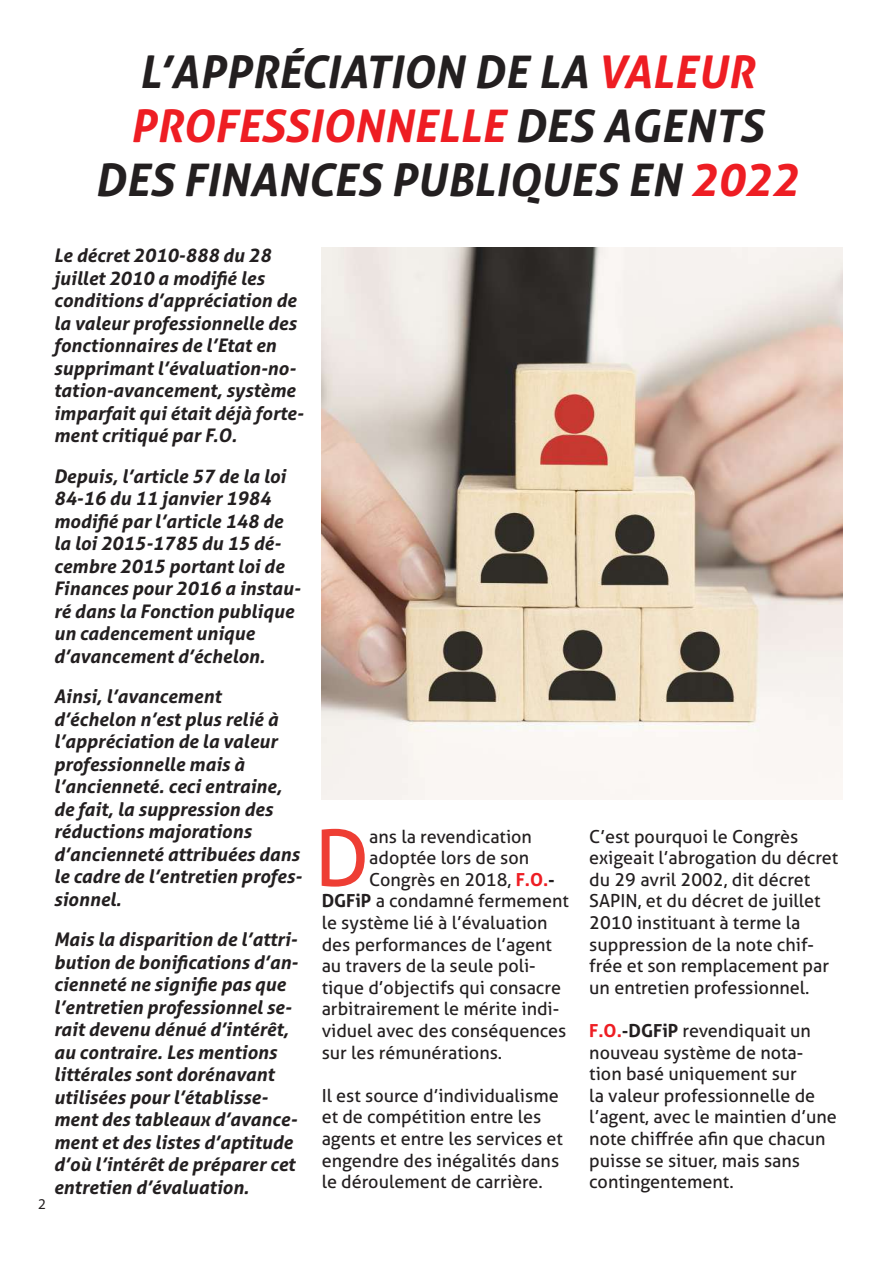
<style>
.page{position:relative;width:893px;height:1263px;background:#fff}
.page>*{position:absolute;margin:0;border:0;box-sizing:border-box;transform-origin:0 0}
.t1{font:77.85px "Aller";color:#ee3e34}
.t2{font:italic 700 45px/54px "Aller";color:#231f20;text-align:center}
.t3{font:italic 700 18.75px/22.5px "Aller";color:#231f20}
.t4{font:18px/21.6px "Aller";color:#231f20}
.t5{font:15px "Myriad Pro";color:#231f20}
.s1{color:#ee1d23}
.s2{font-weight:700;color:#ee1d23}
.s3{font-weight:700}
</style>
<div class="page">
<img style="left:322px;top:248px;width:520px;height:551px">
<h2 class="t2" style="left:95px;top:45px;width:705px">L’APPRÉCIATION DE LA <span class="s1">VALEUR<br>PROFESSIONNELLE</span> DES AGENTS<br>DES FINANCES PUBLIQUES EN <span class="s1">2022</span></h2>
<p class="t3" style="left:54px;top:244px;width:251px">Le décret 2010-888 du 28 juillet 2010 a modifié les conditions d’appréciation de la valeur professionnelle des fonctionnaires de l’Etat en supprimant l’évaluation-no&shy;tation-avancement, système imparfait qui était déjà forte&shy;ment critiqué par F.O.</p>
<p class="t3" style="left:54px;top:465px;width:248px">Depuis, l’article 57 de la loi<br>84-16 du 11 janvier 1984 modifié par l’article 148 de la loi 2015-1785 du 15 dé&shy;cembre 2015 portant loi de<br>Finances pour 2016 a instau&shy;ré dans la Fonction publique un cadencement unique d’avancement d’échelon.</p>
<p class="t3" style="left:54px;top:685px;width:250px">Ainsi, l’avancement d’échelon n’est plus relié à l’appréciation de la valeur professionnelle mais à l’ancienneté. ceci entraine, de fait, la suppression des réductions majorations d’ancienneté attribuées dans le cadre de l’entretien profes&shy;sionnel.</p>
<p class="t3" style="left:54px;top:928px;width:246px">Mais la disparition de l’attri&shy;bution de bonifications d’an&shy;cienneté ne signifie pas que l’entretien professionnel se&shy;rait devenu dénué d’intérêt, au contraire. Les mentions littérales sont dorénavant utilisées pour l’établisse&shy;ment des tableaux d’avance&shy;ment et des listes d’aptitude d’où l’intérêt de préparer cet entretien d’évaluation.</p>
<p class="t5" style="left:38px;top:1195px;width:9px">2</p>
<h1 class="t1" style="left:315px;top:811px;width:56px">D</h1>
<p class="t4" style="left:369px;top:825px;width:164px">ans la revendication</p>
<p class="t4" style="left:369px;top:847px;width:162px">adoptée lors de son</p>
<p class="t4" style="left:369px;top:868px;width:187px">Congrès en 2018, <span class="s2">F.O.</span><span class="s3">-</span></p>
<p class="t4" style="left:322px;top:890px;width:249px"><span class="s3">DGFiP</span> a condamné fermement</p>
<p class="t4" style="left:322px;top:912px;width:227px">le système lié à l’évaluation</p>
<p class="t4" style="left:322px;top:933px;width:232px">des performances de l’agent</p>
<p class="t4" style="left:322px;top:955px;width:216px">au travers de la seule poli-</p>
<p class="t4" style="left:322px;top:976px;width:241px">tique d’objectifs qui consacre</p>
<p class="t4" style="left:322px;top:998px;width:239px">arbitrairement le mérite indi-</p>
<p class="t4" style="left:322px;top:1020px;width:246px">viduel avec des conséquences</p>
<p class="t4" style="left:322px;top:1041px;width:182px">sur les rémunérations.</p>
<p class="t4" style="left:322px;top:1084px;width:243px">Il est source d’individualisme et de compétition entre les agents et entre les services et engendre des inégalités dans le déroulement de carrière.</p>
<p class="t4" style="left:589px;top:825px;width:250px">C’est pourquoi le Congrès exigeait l’abrogation du décret du 29 avril 2002, dit décret<br>SAPIN, et du décret de juillet<br>2010 instituant à terme la suppression de la note chif&shy;frée et son remplacement par un entretien professionnel.</p>
<p class="t4" style="left:589px;top:1020px;width:249px"><span class="s2">F.O.</span><span class="s3">-DGFiP</span> revendiquait un nouveau système de nota&shy;tion basé uniquement sur<br>la valeur professionnelle de l’agent, avec le maintien d’une note chiffrée afin que chacun puisse se situer, mais sans contingentement.</p>
</div>
